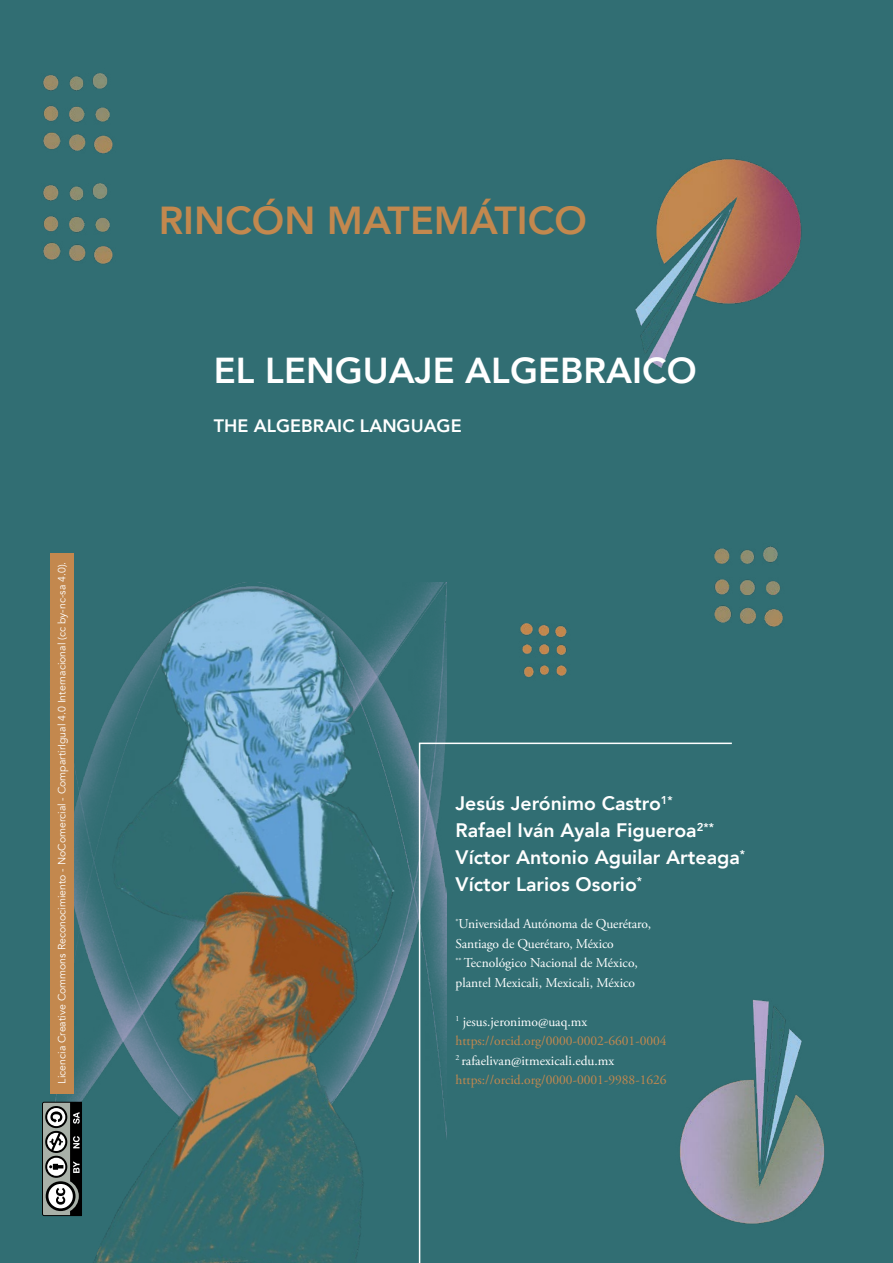
<style>
.page{position:relative;width:893px;height:1263px;background:#316e73}
.page>*{position:absolute;margin:0;border:0;box-sizing:border-box;transform-origin:0 0}
.t1{font:800 39px "Avenir";color:#c3884e}
.t2{font:800 36px "Avenir";color:#fff}
.t3{font:800 19.5px/27px "Avenir";color:#fff}
.t4{font:800 18px "Avenir";color:#fff}
.t5{font:13.5px/19.5px "Adobe Garamond Pro";color:#fff}
.t6{font:13.5px "Adobe Garamond Pro";color:#c3884e}
.t7{font:10.5px "Avenir";color:#fff}
.s1{color:#c3884e}
</style>
<div class="page">
<img style="left:635px;top:159px;width:167px;height:209px">
<img style="left:520px;top:546px;width:305px;height:678px">
<img style="left:43px;top:73px;width:70px;height:191px">
<svg style="left:470px;top:742px;width:263px;height:482px"></svg>
<img style="left:50px;top:553px;width:420px;height:214px">
<img style="left:43px;top:767px;width:508px;height:496px">
<div style="left:50px;top:554px;width:23px;height:540px;background:#c3884e"></div>
<svg style="left:42px;top:1102px;width:40px;height:114px;background:#6e716e"></svg>
<p class="t7" style="left:56px;top:1083px;width:523px;rotate:-90deg">Licencia Creative Commons Reconocimiento - NoComercial - CompartirIgual 4.0 Internacional (cc by-nc-sa 4.0).</p>
<h1 class="t1" style="left:159px;top:191px;width:430px">RINCÓN MATEMÁTICO</h1>
<h2 class="t2" style="left:214px;top:342px;width:484px">EL LENGUAJE ALGEBRAICO</h2>
<h3 class="t4" style="left:214px;top:412px;width:249px">THE ALGEBRAIC LANGUAGE</h3>
<h3 class="t3" style="left:455px;top:790px;width:291px">Jesús Jerónimo Castro<sup>1*<br></sup>Rafael Iván Ayala Figueroa<sup>2**<br></sup>Víctor Antonio Aguilar Arteaga<sup>*<br></sup>Víctor Larios Osorio<sup>*</sup></h3>
<p class="t5" style="left:455px;top:915px;width:197px"><sup>*</sup>Universidad Autónoma de Querétaro, Santiago de Querétaro, México<br><sup>**</sup> Tecnológico Nacional de México, plantel Mexicali, Mexicali, México</p>
<p class="t5" style="left:455px;top:1012px;width:213px"><sup>1</sup> jesus.jeronimo@uaq.mx <span class="s1">https://orcid.org/0000-0002-6601-0004<br></span><sup>2</sup> rafaelivan@itmexicali.edu.mx</p>
<p class="t6" style="left:455px;top:1072px;width:213px">https://orcid.org/0000-0001-9988-1626</p>
</div>
